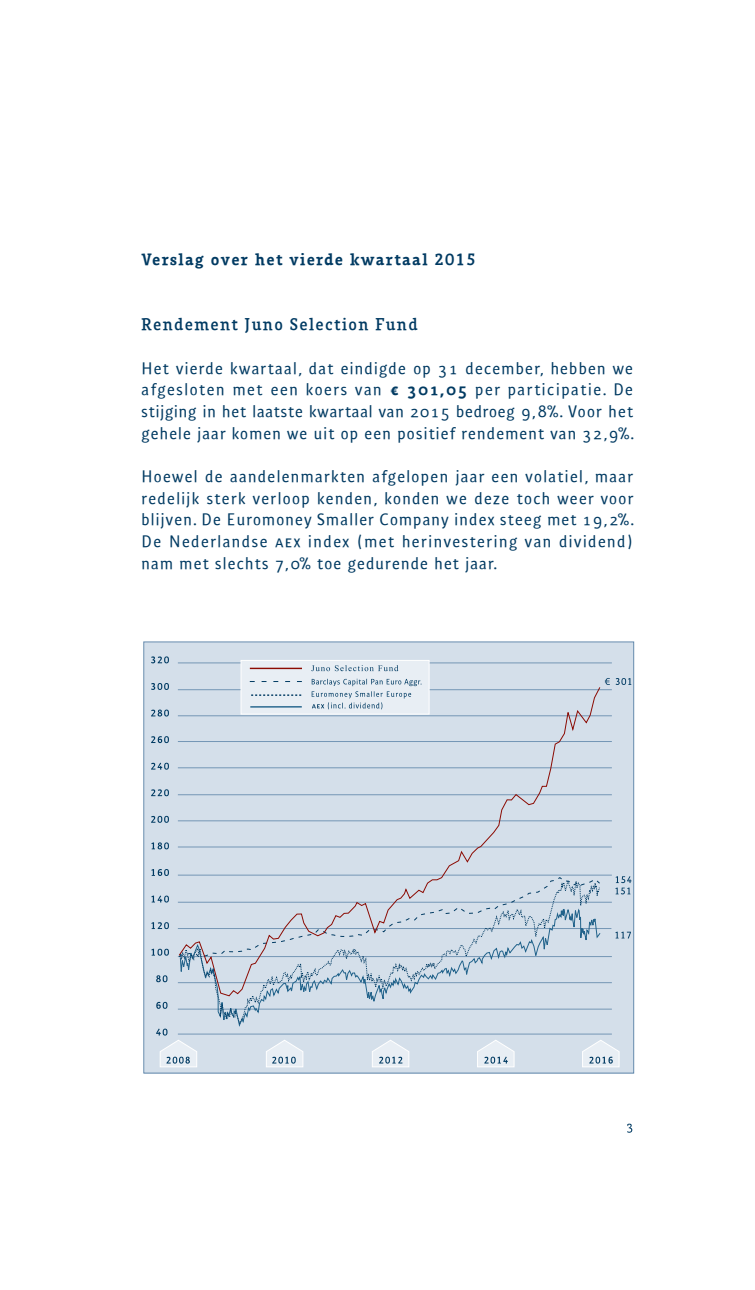
<style>
.page{position:relative;width:755px;height:1290px;background:#fff}
.page>*{position:absolute;margin:0;border:0;box-sizing:border-box;transform-origin:0 0}
.t1{font:500 18.2px/21.7px "Inter Pol";letter-spacing:.07em;color:#003a62;text-align:justify}
.t2{font:600 18.2px "Inter Serif";letter-spacing:.075em;color:#003a62}
.t3{font:700 17.5px "Inter Serif";letter-spacing:.075em;color:#003a62}
.s1{font-family:"Inter Serif Bold SC";font-weight:400}
.s2{font-weight:700}
.s3{font-family:"Inter Pol Medium SC";font-weight:400}
</style>
<div class="page">
<div style="left:144px;top:642px;width:489px;height:431px;background:#d4dfea"></div>
<hr style="left:178px;top:982px;width:433px;height:1px;background:#7496b5">
<hr style="left:178px;top:1034px;width:433px;height:1px;background:#7496b5">
<hr style="left:178px;top:1009px;width:433px;height:1px;background:#7496b5">
<hr style="left:178px;top:956px;width:433px;height:1px;background:#7496b5">
<hr style="left:178px;top:928px;width:433px;height:1px;background:#7496b5">
<hr style="left:178px;top:902px;width:433px;height:1px;background:#7496b5">
<hr style="left:178px;top:875px;width:433px;height:1px;background:#7496b5">
<hr style="left:178px;top:847px;width:433px;height:1px;background:#7496b5">
<hr style="left:178px;top:820px;width:433px;height:1px;background:#7496b5">
<hr style="left:178px;top:794px;width:433px;height:1px;background:#7496b5">
<hr style="left:178px;top:767px;width:433px;height:1px;background:#7496b5">
<hr style="left:178px;top:741px;width:433px;height:1px;background:#7496b5">
<hr style="left:178px;top:715px;width:433px;height:1px;background:#7496b5">
<hr style="left:178px;top:689px;width:433px;height:1px;background:#7496b5">
<hr style="left:178px;top:662px;width:433px;height:1px;background:#7496b5">
<svg style="left:178px;top:686px;width:422px;height:298px"></svg>
<svg style="left:179px;top:875px;width:420px;height:151px"></svg>
<svg style="left:151px;top:656px;width:18px;height:7px"></svg>
<svg style="left:151px;top:683px;width:18px;height:7px"></svg>
<svg style="left:151px;top:709px;width:18px;height:7px"></svg>
<svg style="left:151px;top:736px;width:18px;height:7px"></svg>
<svg style="left:151px;top:763px;width:18px;height:7px"></svg>
<svg style="left:151px;top:789px;width:18px;height:7px"></svg>
<svg style="left:151px;top:816px;width:18px;height:7px"></svg>
<svg style="left:151px;top:842px;width:18px;height:7px"></svg>
<svg style="left:151px;top:869px;width:18px;height:7px"></svg>
<svg style="left:151px;top:895px;width:18px;height:7px"></svg>
<svg style="left:151px;top:922px;width:18px;height:7px"></svg>
<svg style="left:151px;top:949px;width:18px;height:7px"></svg>
<svg style="left:156px;top:975px;width:11px;height:7px"></svg>
<svg style="left:156px;top:1002px;width:11px;height:7px"></svg>
<div style="left:240px;top:660px;width:189px;height:54px;background:#e8eef4;border:1px solid #fff"></div>
<svg style="left:251px;top:694px;width:51px;height:2px"></svg>
<hr style="left:250px;top:668px;width:52px;height:1px;background:#8b0a02">
<hr style="left:250px;top:706px;width:51px;height:1px;background:#22638b">
<svg style="left:249px;top:681px;width:53px;height:1px"></svg>
<svg style="left:311px;top:665px;width:87px;height:6px"></svg>
<svg style="left:604px;top:678px;width:5px;height:7px"></svg>
<svg style="left:615px;top:678px;width:16px;height:7px"></svg>
<svg style="left:615px;top:876px;width:16px;height:18px"></svg>
<svg style="left:615px;top:931px;width:15px;height:7px"></svg>
<svg style="left:156px;top:1028px;width:41px;height:40px"></svg>
<svg style="left:266px;top:1040px;width:38px;height:28px"></svg>
<svg style="left:372px;top:1040px;width:37px;height:28px"></svg>
<svg style="left:477px;top:1040px;width:37px;height:28px"></svg>
<svg style="left:582px;top:1040px;width:37px;height:28px"></svg>
<svg style="left:311px;top:679px;width:110px;height:30px"></svg>
<svg style="left:627px;top:1123px;width:5px;height:10px"></svg>
<p class="t3" style="left:141px;top:248px;width:335px">Verslag over het vierde kwartaal <span class="s1">2015</span></p>
<p class="t2" style="left:141px;top:313px;width:277px">Rendement Juno Selection Fund</p>
<p class="t1" style="left:141px;top:357px;width:494px">Het vierde kwartaal, dat eindigde op 31 december, hebben we afgesloten met een koers van <span class="s2">¤ 301,05</span> per participatie. De stijging in het laatste kwartaal van 2015 bedroeg 9,8%. Voor het gehele jaar komen we uit op een positief rendement van 32,9%.</p>
<p class="t1" style="left:141px;top:466px;width:494px">Hoewel de aandelenmarkten afgelopen jaar een volatiel, maar redelijk sterk verloop kenden, konden we deze toch weer voor blijven. De Euromoney Smaller Company index steeg met 19,2%.<br>De Nederlandse <span class="s3">aex</span> index (met herinvestering van dividend) nam met slechts 7,0% toe gedurende het jaar.</p>
</div>
